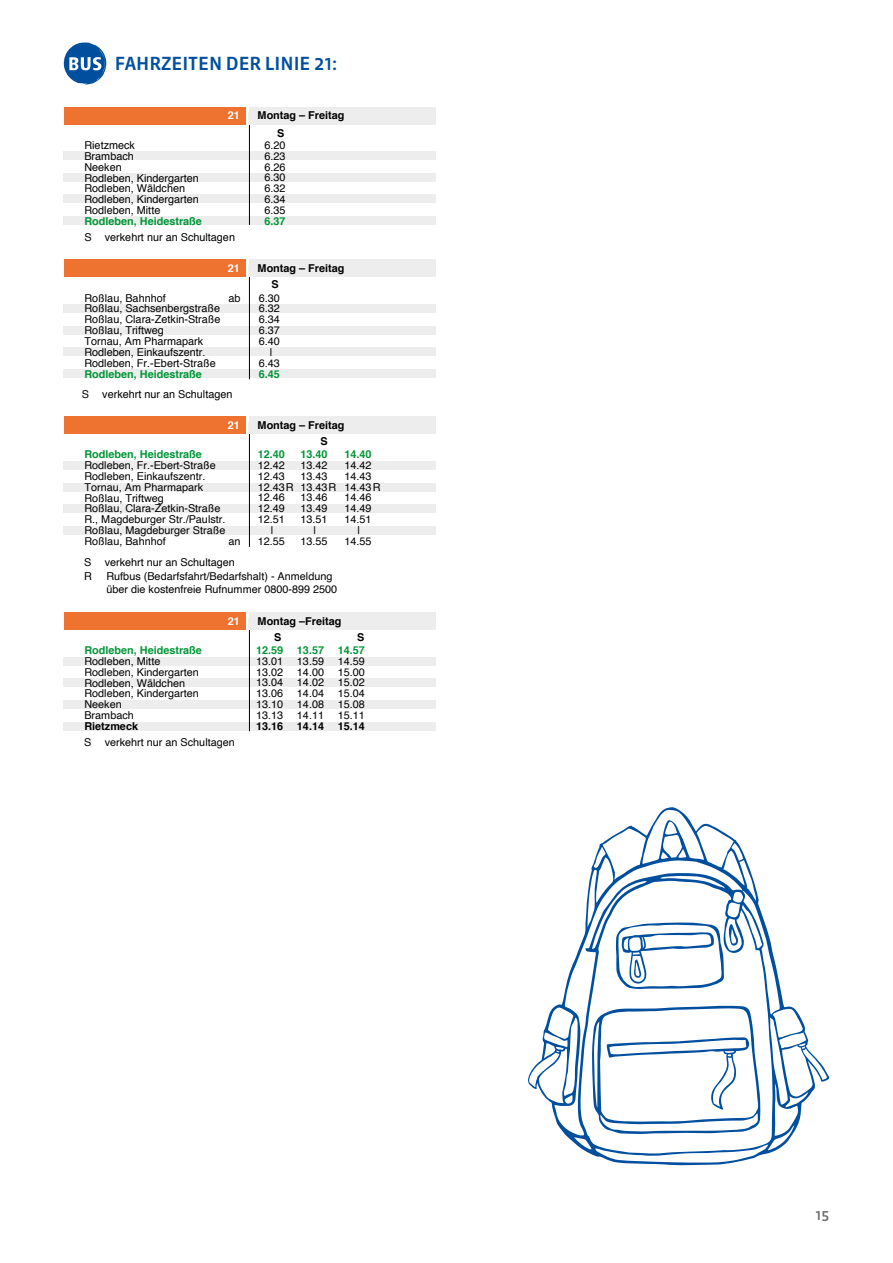
<style>
.page{position:relative;width:893px;height:1263px;background:#fff}
.page>*{position:absolute;margin:0;border:0;box-sizing:border-box;transform-origin:0 0}
.t1{font:500 18px "Sanuk Pro";color:#004f9f}
.t2{font:500 13.5px "Sanuk Pro";color:#706f6f}
.t3{font:10.8px/10.8px "Helvetica";color:#000}
.t4{font:700 10.8px "Helvetica";color:#009636}
.t5{font:700 10.8px/15.5px "Helvetica";color:#000}
.t6{font:700 10.8px "Helvetica";color:#fff}
</style>
<div class="page">
<svg style="left:528px;top:807px;width:302px;height:358px"></svg>
<svg style="left:592px;top:1006px;width:168px;height:128px"></svg>
<svg style="left:616px;top:921px;width:123px;height:68px"></svg>
<div style="left:64px;top:461px;width:372px;height:9px;background:#ededed"></div>
<div style="left:64px;top:483px;width:372px;height:8px;background:#ededed"></div>
<div style="left:64px;top:504px;width:372px;height:9px;background:#ededed"></div>
<div style="left:64px;top:526px;width:372px;height:9px;background:#ededed"></div>
<hr style="left:249px;top:422px;width:1px;height:125px;background:#000">
<div style="left:249px;top:417px;width:187px;height:17px;background:#ededed"></div>
<div style="left:64px;top:417px;width:182px;height:17px;background:#ee7330"></div>
<div style="left:64px;top:151px;width:372px;height:9px;background:#ededed"></div>
<div style="left:64px;top:173px;width:372px;height:9px;background:#ededed"></div>
<div style="left:64px;top:194px;width:372px;height:9px;background:#ededed"></div>
<div style="left:64px;top:216px;width:372px;height:9px;background:#ededed"></div>
<hr style="left:249px;top:112px;width:1px;height:113px;background:#000">
<div style="left:249px;top:107px;width:187px;height:17px;background:#ededed"></div>
<div style="left:64px;top:107px;width:182px;height:17px;background:#ee7330"></div>
<div style="left:64px;top:656px;width:372px;height:9px;background:#ededed"></div>
<div style="left:64px;top:678px;width:372px;height:9px;background:#ededed"></div>
<div style="left:64px;top:700px;width:372px;height:9px;background:#ededed"></div>
<div style="left:64px;top:722px;width:372px;height:8px;background:#ededed"></div>
<hr style="left:249px;top:617px;width:1px;height:114px;background:#000">
<div style="left:249px;top:613px;width:187px;height:17px;background:#ededed"></div>
<div style="left:64px;top:613px;width:182px;height:17px;background:#ee7330"></div>
<div style="left:64px;top:304px;width:372px;height:9px;background:#ededed"></div>
<div style="left:64px;top:326px;width:372px;height:8px;background:#ededed"></div>
<div style="left:64px;top:347px;width:372px;height:9px;background:#ededed"></div>
<div style="left:64px;top:369px;width:372px;height:9px;background:#ededed"></div>
<hr style="left:249px;top:265px;width:1px;height:114px;background:#000">
<div style="left:249px;top:260px;width:187px;height:17px;background:#ededed"></div>
<div style="left:64px;top:260px;width:182px;height:17px;background:#ee7330"></div>
<svg style="left:64px;top:42px;width:42px;height:43px"></svg>
<h1 class="t1" style="left:115px;top:52px;width:224px">FAHRZEITEN DER LINIE 21:</h1>
<p class="t6" style="left:228px;top:107px;width:14px">21</p>
<p class="t5" style="left:258px;top:108px;width:88px">Montag – Freitag</p>
<p class="t3" style="left:264px;top:140px;width:23px;text-align:justify">6.20<br>6.23<br>6.26<br>6.30<br>6.32<br>6.34<br>6.35</p>
<p class="t4" style="left:264px;top:212px;width:23px">6.37</p>
<p class="t5" style="left:277px;top:126px;width:9px">S</p>
<p class="t3" style="left:84px;top:140px;width:116px">Rietzmeck<br>Brambach<br>Neeken<br>Rodleben, Kindergarten<br>Rodleben, Wäldchen<br>Rodleben, Kindergarten<br>Rodleben, Mitte</p>
<p class="t4" style="left:84px;top:212px;width:119px">Rodleben, Heidestraße</p>
<p class="t3" style="left:84px;top:232px;width:152px">S verkehrt nur an Schultagen</p>
<p class="t6" style="left:228px;top:260px;width:14px">21</p>
<p class="t5" style="left:258px;top:261px;width:88px">Montag – Freitag</p>
<p class="t3" style="left:84px;top:293px;width:83px">Roßlau, Bahnhof</p>
<p class="t3" style="left:229px;top:293px;width:14px">ab</p>
<p class="t3" style="left:84px;top:304px;width:138px">Roßlau, Sachsenbergstraße<br>Roßlau, Clara-Zetkin-Straße<br>Roßlau, Triftweg<br>Tornau, Am Pharmapark<br>Rodleben, Einkaufszentr.<br>Rodleben, Fr.-Ebert-Straße</p>
<p class="t4" style="left:84px;top:365px;width:119px">Rodleben, Heidestraße</p>
<p class="t3" style="left:82px;top:389px;width:152px">S verkehrt nur an Schultagen</p>
<p class="t5" style="left:271px;top:276px;width:9px">S</p>
<p class="t3" style="left:259px;top:293px;width:23px;text-align:center">6.30<br>6.32<br>6.34<br>6.37<br>6.40 |<br>6.43</p>
<p class="t4" style="left:259px;top:365px;width:23px">6.45</p>
<p class="t6" style="left:228px;top:417px;width:14px">21</p>
<p class="t5" style="left:320px;top:418px;width:25px;text-indent:-63px">Montag – Freitag<br>S</p>
<p class="t4" style="left:84px;top:446px;width:119px">Rodleben, Heidestraße</p>
<p class="t3" style="left:84px;top:471px;width:143px">Rodleben, Einkaufszentr.<br>Tornau, Am Pharmapark<br>Roßlau, Triftweg<br>Roßlau, Clara-Zetkin-Straße<br>R., Magdeburger Str./Paulstr.<br>Roßlau, Magdeburger Straße<br>Roßlau, Bahnhof</p>
<p class="t3" style="left:84px;top:460px;width:133px">Rodleben, Fr.-Ebert-Straße</p>
<p class="t3" style="left:84px;top:531px;width:158px;line-height:21.1px;text-indent:144px">an<br>S verkehrt nur an Schultagen</p>
<p class="t4" style="left:258px;top:446px;width:29px">12.40</p>
<p class="t3" style="left:258px;top:460px;width:29px">12.42</p>
<p class="t3" style="left:258px;top:471px;width:29px">12.43</p>
<p class="t3" style="left:258px;top:482px;width:38px">12.43R</p>
<p class="t3" style="left:258px;top:493px;width:29px">12.46</p>
<p class="t3" style="left:258px;top:503px;width:29px">12.49</p>
<p class="t3" style="left:258px;top:514px;width:29px">12.51</p>
<p class="t3" style="left:271px;top:525px;width:4px">|</p>
<p class="t3" style="left:258px;top:536px;width:29px">12.55</p>
<p class="t4" style="left:300px;top:446px;width:29px">13.40</p>
<p class="t3" style="left:300px;top:460px;width:29px">13.42</p>
<p class="t3" style="left:300px;top:471px;width:29px">13.43</p>
<p class="t3" style="left:300px;top:482px;width:38px">13.43R</p>
<p class="t3" style="left:300px;top:493px;width:29px">13.46</p>
<p class="t3" style="left:300px;top:503px;width:29px">13.49</p>
<p class="t3" style="left:300px;top:514px;width:29px">13.51</p>
<p class="t3" style="left:313px;top:525px;width:4px">|</p>
<p class="t3" style="left:300px;top:536px;width:29px">13.55</p>
<p class="t3" style="left:84px;top:571px;width:9px">R</p>
<p class="t3" style="left:106px;top:570px;width:232px;line-height:13px">Rufbus (Bedarfsfahrt/Bedarfshalt) - Anmeldung über die kostenfreie Rufnummer 0800-899 2500</p>
<p class="t4" style="left:345px;top:446px;width:29px">14.40</p>
<p class="t3" style="left:345px;top:460px;width:29px">14.42</p>
<p class="t3" style="left:345px;top:471px;width:29px">14.43</p>
<p class="t3" style="left:345px;top:482px;width:38px">14.43R</p>
<p class="t3" style="left:345px;top:493px;width:29px">14.46</p>
<p class="t3" style="left:345px;top:503px;width:29px">14.49</p>
<p class="t3" style="left:345px;top:514px;width:29px">14.51</p>
<p class="t3" style="left:358px;top:525px;width:4px">|</p>
<p class="t3" style="left:345px;top:536px;width:29px">14.55</p>
<p class="t6" style="left:228px;top:612px;width:14px">21</p>
<p class="t5" style="left:274px;top:614px;width:69px;text-indent:-17px">Montag –Freitag<br>S</p>
<p class="t5" style="left:357px;top:629px;width:9px">S</p>
<p class="t4" style="left:84px;top:641px;width:119px">Rodleben, Heidestraße</p>
<p class="t3" style="left:84px;top:656px;width:116px">Rodleben, Mitte<br>Rodleben, Kindergarten<br>Rodleben, Wäldchen<br>Rodleben, Kindergarten<br>Neeken<br>Brambach</p>
<p class="t5" style="left:84px;top:718px;width:55px">Rietzmeck</p>
<p class="t3" style="left:84px;top:737px;width:152px">S verkehrt nur an Schultagen</p>
<p class="t4" style="left:256px;top:641px;width:29px">12.59</p>
<p class="t3" style="left:256px;top:656px;width:29px;text-align:justify">13.01<br>13.02<br>13.04<br>13.06<br>13.10<br>13.13</p>
<p class="t5" style="left:256px;top:718px;width:29px">13.16</p>
<p class="t4" style="left:297px;top:641px;width:29px">13.57</p>
<p class="t3" style="left:297px;top:656px;width:29px;text-align:justify">13.59<br>14.00<br>14.02<br>14.04<br>14.08<br>14.11</p>
<p class="t5" style="left:297px;top:718px;width:29px">14.14</p>
<p class="t4" style="left:338px;top:641px;width:29px">14.57</p>
<p class="t3" style="left:338px;top:656px;width:29px;text-align:justify">14.59<br>15.00<br>15.02<br>15.04<br>15.08<br>15.11</p>
<p class="t5" style="left:338px;top:718px;width:29px">15.14</p>
<p class="t2" style="left:815px;top:1207px;width:15px">15</p>
</div>
